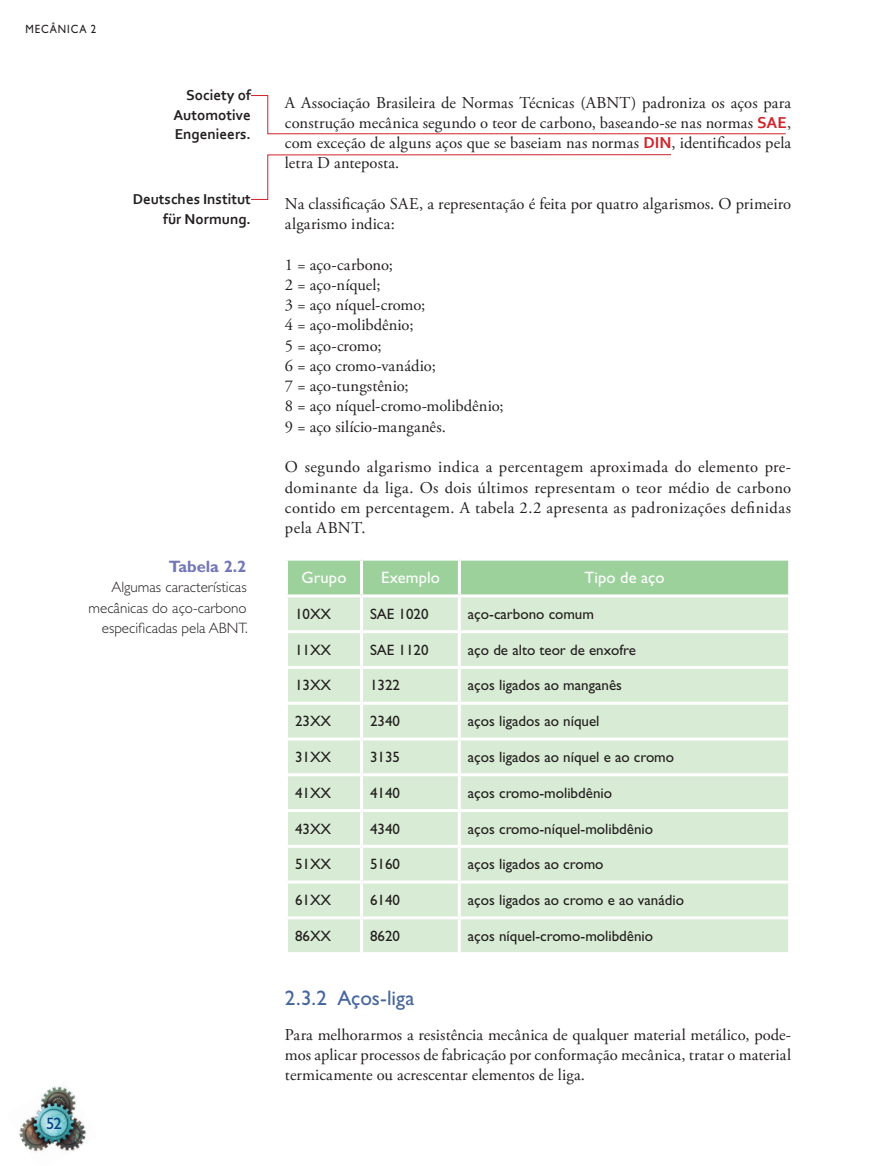
<style>
.page{position:relative;width:872px;height:1166px;background:#fff}
.page>*{position:absolute;margin:0;border:0;box-sizing:border-box;transform-origin:0 0}
.t1{font:21px "Gill Sans Std";letter-spacing:-.005em;color:#45659d}
.t2{font:16.5px/20.2px "Adobe Garamond Pro";letter-spacing:.005em;color:#231f20;text-align:justify}
.t3{font:16.5px "Gill Sans Std";letter-spacing:.005em;color:#fff}
.t4{font:700 16.5px "Gill Sans Std";color:#7376b8}
.t5{font:16.5px "Gill Sans Std";color:#014081}
.t6{font:15px "Gill Sans Std";color:#231f20}
.t7{font:300 15px "Gill Sans Std";color:#231f20}
.t8{font:700 15px/19.5px "Corbel";color:#231f20;text-align:justify}
.t9{font:12px "Gill Sans Std";letter-spacing:.085em;color:#231f20;scale:.9 1}
.s1{font-family:"Corbel";font-weight:700;color:#d1232a}
</style>
<div class="page">
<img style="left:19px;top:1086px;width:68px;height:66px">
<div style="left:288px;top:560px;width:500px;height:34px;background:#9cd19c"></div>
<div style="left:288px;top:597px;width:500px;height:354px;background:#d8ebd4"></div>
<hr style="left:360px;top:560px;width:3px;height:34px;background:#fff">
<hr style="left:458px;top:560px;width:3px;height:34px;background:#fff">
<hr style="left:360px;top:597px;width:3px;height:33px;background:#fff">
<hr style="left:458px;top:597px;width:3px;height:33px;background:#fff">
<hr style="left:285px;top:630px;width:76px;height:3px;background:#fff">
<hr style="left:361px;top:630px;width:98px;height:3px;background:#fff">
<hr style="left:360px;top:633px;width:3px;height:32px;background:#fff">
<hr style="left:459px;top:630px;width:332px;height:3px;background:#fff">
<hr style="left:458px;top:633px;width:3px;height:32px;background:#fff">
<hr style="left:285px;top:665px;width:76px;height:3px;background:#fff">
<hr style="left:361px;top:665px;width:98px;height:3px;background:#fff">
<hr style="left:360px;top:668px;width:3px;height:33px;background:#fff">
<hr style="left:459px;top:665px;width:332px;height:3px;background:#fff">
<hr style="left:458px;top:668px;width:3px;height:33px;background:#fff">
<hr style="left:285px;top:701px;width:76px;height:3px;background:#fff">
<hr style="left:361px;top:701px;width:98px;height:3px;background:#fff">
<hr style="left:360px;top:704px;width:3px;height:33px;background:#fff">
<hr style="left:459px;top:701px;width:332px;height:3px;background:#fff">
<hr style="left:458px;top:704px;width:3px;height:33px;background:#fff">
<hr style="left:285px;top:737px;width:76px;height:3px;background:#fff">
<hr style="left:361px;top:737px;width:98px;height:3px;background:#fff">
<hr style="left:360px;top:740px;width:3px;height:33px;background:#fff">
<hr style="left:459px;top:737px;width:332px;height:3px;background:#fff">
<hr style="left:458px;top:740px;width:3px;height:33px;background:#fff">
<hr style="left:285px;top:773px;width:76px;height:3px;background:#fff">
<hr style="left:361px;top:773px;width:98px;height:3px;background:#fff">
<hr style="left:360px;top:776px;width:3px;height:32px;background:#fff">
<hr style="left:459px;top:773px;width:332px;height:3px;background:#fff">
<hr style="left:458px;top:776px;width:3px;height:32px;background:#fff">
<hr style="left:285px;top:808px;width:76px;height:3px;background:#fff">
<hr style="left:361px;top:808px;width:98px;height:3px;background:#fff">
<hr style="left:360px;top:811px;width:3px;height:33px;background:#fff">
<hr style="left:459px;top:808px;width:332px;height:3px;background:#fff">
<hr style="left:458px;top:811px;width:3px;height:33px;background:#fff">
<hr style="left:285px;top:844px;width:76px;height:3px;background:#fff">
<hr style="left:361px;top:844px;width:98px;height:3px;background:#fff">
<hr style="left:360px;top:847px;width:3px;height:33px;background:#fff">
<hr style="left:459px;top:844px;width:332px;height:3px;background:#fff">
<hr style="left:458px;top:847px;width:3px;height:33px;background:#fff">
<hr style="left:285px;top:880px;width:76px;height:3px;background:#fff">
<hr style="left:361px;top:880px;width:98px;height:3px;background:#fff">
<hr style="left:360px;top:883px;width:3px;height:33px;background:#fff">
<hr style="left:459px;top:880px;width:332px;height:3px;background:#fff">
<hr style="left:458px;top:883px;width:3px;height:33px;background:#fff">
<hr style="left:285px;top:916px;width:76px;height:3px;background:#fff">
<hr style="left:361px;top:916px;width:98px;height:3px;background:#fff">
<hr style="left:360px;top:919px;width:3px;height:32px;background:#fff">
<hr style="left:459px;top:916px;width:332px;height:3px;background:#fff">
<hr style="left:458px;top:919px;width:3px;height:32px;background:#fff">
<svg style="left:251px;top:95px;width:535px;height:39px"></svg>
<svg style="left:251px;top:154px;width:420px;height:46px"></svg>
<p class="t9" style="left:26px;top:22px;width:80px">mecânica 2</p>
<p class="t8" style="left:173px;top:85px;width:79px;text-indent:13px">Society of Automotive Engenieers.</p>
<p class="t8" style="left:133px;top:189px;width:120px;text-align:right">Deutsches Institut für Normung.</p>
<p class="t4" style="left:169px;top:556px;width:79px">Tabela 2.2</p>
<p class="t7" style="left:111px;top:578px;width:137px">Algumas características</p>
<p class="t7" style="left:89px;top:599px;width:160px">mecânicas do aço-carbono</p>
<p class="t7" style="left:102px;top:619px;width:118px">especificadas pela ABNT</p>
<p class="t7" style="left:245px;top:619px;width:4px">.</p>
<p class="t5" style="left:46px;top:1113px;width:17px">52</p>
<p class="t2" style="left:285px;top:93px;width:508px">A Associação Brasileira de Normas Técnicas (ABNT) padroniza os aços para construção mecânica segundo o teor de carbono, baseando-se nas normas <span class="s1">SAE</span>, com exceção de alguns aços que se baseiam nas normas <span class="s1">DIN</span>, identificados pela letra D anteposta.</p>
<p class="t2" style="left:285px;top:194px;width:507px">Na classificação SAE, a representação é feita por quatro algarismos. O primeiro algarismo indica:</p>
<p class="t2" style="left:285px;top:255px;width:220px;text-align:left">1 = aço-carbono;<br>2 = aço-níquel;<br>3 = aço níquel-cromo;<br>4 = aço-molibdênio;<br>5 = aço-cromo;<br>6 = aço cromo-vanádio;<br>7 = aço-tungstênio;<br>8 = aço níquel-cromo-molibdênio;<br>9 = aço silício-manganês.</p>
<p class="t2" style="left:285px;top:457px;width:508px">O segundo algarismo indica a percentagem aproximada do elemento pre&shy;dominante da liga. Os dois últimos representam o teor médio de carbono contido em percentagem. A tabela 2.2 apresenta as padronizações definidas pela ABNT.</p>
<p class="t3" style="left:301px;top:568px;width:46px">Grupo</p>
<p class="t3" style="left:381px;top:568px;width:60px">Exemplo</p>
<p class="t3" style="left:584px;top:568px;width:82px">Tipo de aço</p>
<p class="t6" style="left:295px;top:605px;width:38px">10XX</p>
<p class="t6" style="left:370px;top:605px;width:60px">SAE 1020</p>
<p class="t6" style="left:468px;top:605px;width:128px">aço-carbono comum</p>
<p class="t6" style="left:295px;top:640px;width:38px">11XX</p>
<p class="t6" style="left:370px;top:640px;width:60px">SAE 1120</p>
<p class="t6" style="left:468px;top:640px;width:170px">aço de alto teor de enxofre</p>
<p class="t6" style="left:295px;top:676px;width:38px">13XX</p>
<p class="t6" style="left:370px;top:676px;width:31px">1322</p>
<p class="t6" style="left:468px;top:676px;width:156px">aços ligados ao manganês</p>
<p class="t6" style="left:295px;top:712px;width:38px">23XX</p>
<p class="t6" style="left:370px;top:712px;width:31px">2340</p>
<p class="t6" style="left:468px;top:712px;width:133px">aços ligados ao níquel</p>
<p class="t6" style="left:295px;top:748px;width:38px">31XX</p>
<p class="t6" style="left:370px;top:748px;width:31px">3135</p>
<p class="t6" style="left:468px;top:748px;width:208px">aços ligados ao níquel e ao cromo</p>
<p class="t6" style="left:295px;top:783px;width:38px">41XX</p>
<p class="t6" style="left:370px;top:783px;width:31px">4140</p>
<p class="t6" style="left:468px;top:783px;width:146px">aços cromo-molibdênio</p>
<p class="t6" style="left:295px;top:819px;width:38px">43XX</p>
<p class="t6" style="left:370px;top:819px;width:31px">4340</p>
<p class="t6" style="left:468px;top:819px;width:187px">aços cromo-níquel-molibdênio</p>
<p class="t6" style="left:295px;top:855px;width:38px">51XX</p>
<p class="t6" style="left:370px;top:855px;width:31px">5160</p>
<p class="t6" style="left:468px;top:855px;width:137px">aços ligados ao cromo</p>
<p class="t6" style="left:295px;top:891px;width:38px">61XX</p>
<p class="t6" style="left:370px;top:891px;width:31px">6140</p>
<p class="t6" style="left:468px;top:891px;width:218px">aços ligados ao cromo e ao vanádio</p>
<p class="t6" style="left:295px;top:926px;width:38px">86XX</p>
<p class="t6" style="left:370px;top:926px;width:31px">8620</p>
<p class="t6" style="left:468px;top:926px;width:187px">aços níquel-cromo-molibdênio</p>
<p class="t1" style="left:285px;top:985px;width:131px">2.3.2 Aços-liga</p>
<p class="t2" style="left:285px;top:1024px;width:507px">Para melhorarmos a resistência mecânica de qualquer material metálico, pode&shy;mos aplicar processos de fabricação por conformação mecânica, tratar o material termicamente ou acrescentar elementos de liga.</p>
</div>
